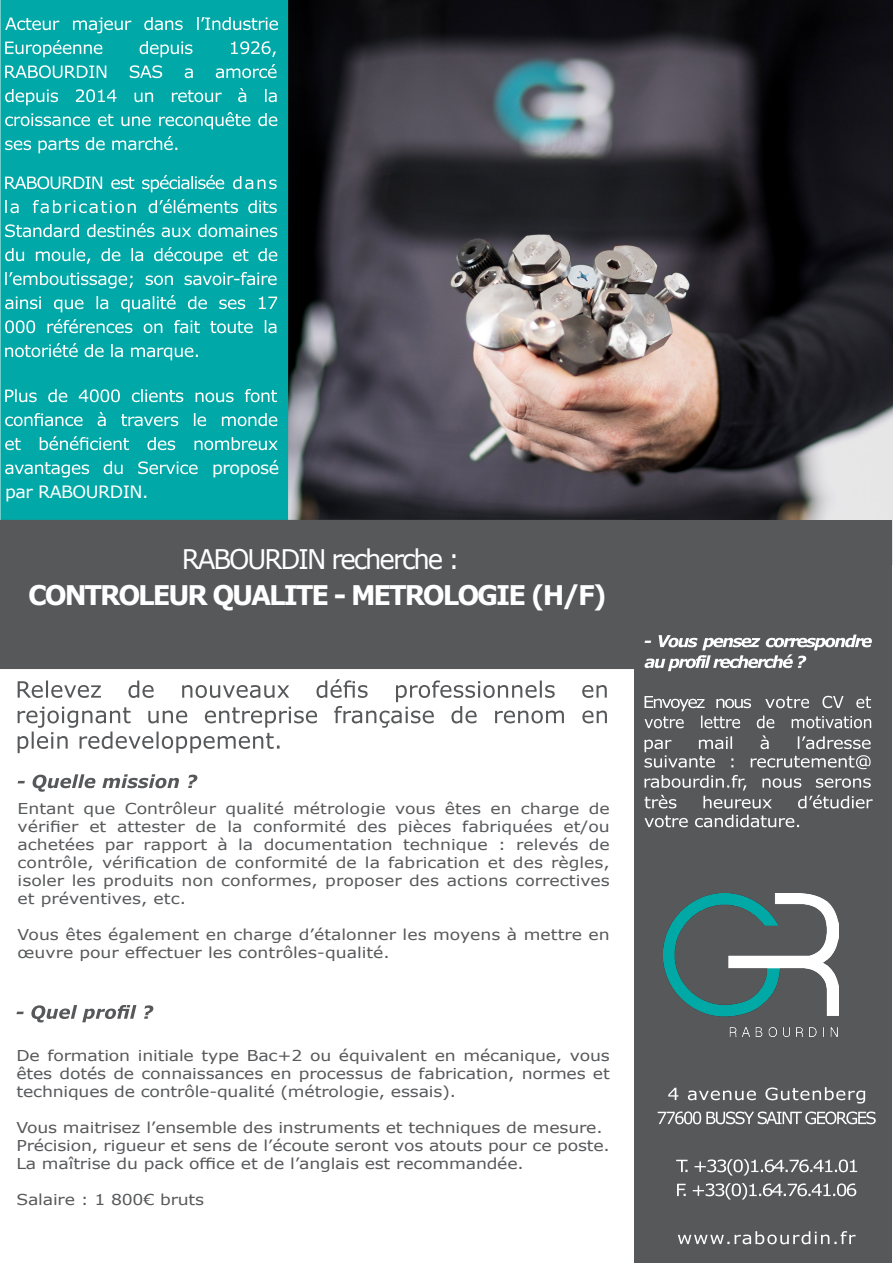
<style>
.page{position:relative;width:893px;height:1263px;background:#fff}
.page>*{position:absolute;margin:0;border:0;box-sizing:border-box;transform-origin:0 0}
.t1{font:700 27px "Verdana";letter-spacing:-.08em;color:#fff;scale:.96 1}
.t2{font:27px "Verdana";letter-spacing:-.08em;color:#fff;scale:.96 1}
.t3{font:16.95px "Verdana";letter-spacing:-.03em;color:#fff}
.t4{font:15px/18px "Verdana";letter-spacing:-.01em;color:#57585a;text-align:justify;scale:1.15 1}
</style>
<div class="page">
<img style="left:288px;top:0;width:605px;height:564px">
<div style="left:1px;top:1px;width:286px;height:553px;background:#00a9a7"></div>
<div style="left:0;top:0;width:288px;height:555px;border:2px solid #00a9a7"></div>
<div style="left:1px;top:521px;width:633px;height:147px;background:#57585a"></div>
<div style="left:0;top:520px;width:635px;height:149px;border:2px solid #57585a"></div>
<svg style="left:18px;top:774px;width:179px;height:18px"></svg>
<svg style="left:16px;top:1005px;width:137px;height:17px"></svg>
<div style="left:634px;top:520px;width:258px;height:743px;background:#57585a"></div>
<svg style="left:668px;top:1087px;width:197px;height:16px"></svg>
<svg style="left:658px;top:1111px;width:218px;height:13px"></svg>
<svg style="left:676px;top:1159px;width:181px;height:16px"></svg>
<svg style="left:677px;top:1183px;width:179px;height:16px"></svg>
<svg style="left:678px;top:1231px;width:178px;height:13px"></svg>
<svg style="left:644px;top:634px;width:228px;height:37px"></svg>
<svg style="left:644px;top:696px;width:227px;height:32px"></svg>
<svg style="left:644px;top:735px;width:227px;height:34px"></svg>
<svg style="left:644px;top:775px;width:229px;height:33px"></svg>
<svg style="left:644px;top:814px;width:155px;height:13px"></svg>
<img style="left:663px;top:893px;width:176px;height:143px">
<svg style="left:18px;top:679px;width:589px;height:74px"></svg>
<svg style="left:5px;top:17px;width:273px;height:16px"></svg>
<svg style="left:5px;top:40px;width:271px;height:17px"></svg>
<svg style="left:5px;top:64px;width:272px;height:14px"></svg>
<svg style="left:5px;top:88px;width:272px;height:17px"></svg>
<svg style="left:5px;top:112px;width:272px;height:17px"></svg>
<svg style="left:5px;top:136px;width:172px;height:17px"></svg>
<svg style="left:5px;top:175px;width:272px;height:17px"></svg>
<svg style="left:5px;top:199px;width:272px;height:14px"></svg>
<svg style="left:5px;top:223px;width:272px;height:14px"></svg>
<svg style="left:5px;top:247px;width:272px;height:17px"></svg>
<svg style="left:5px;top:272px;width:272px;height:16px"></svg>
<svg style="left:5px;top:295px;width:272px;height:17px"></svg>
<svg style="left:5px;top:319px;width:271px;height:14px"></svg>
<svg style="left:5px;top:343px;width:193px;height:17px"></svg>
<svg style="left:5px;top:389px;width:272px;height:13px"></svg>
<svg style="left:5px;top:412px;width:272px;height:14px"></svg>
<svg style="left:5px;top:436px;width:273px;height:14px"></svg>
<svg style="left:5px;top:461px;width:193px;height:16px"></svg>
<p class="t3" style="left:5px;top:480px;width:145px">par RABOURDIN.</p>
<p class="t3" style="left:212px;top:456px;width:68px">proposé</p>
<p class="t2" style="left:182px;top:541px;width:291px">RABOURDIN recherche :</p>
<p class="t1" style="left:28px;top:576px;width:605px">CONTROLEUR QUALITE - METROLOGIE (H/F)</p>
<p class="t4" style="left:18px;top:799px;width:516px">Entant que Contrôleur qualité métrologie vous êtes en charge de vérifier et attester de la conformité des pièces fabriquées et/ou achetées par rapport à la documentation technique : relevés de contrôle, vérification de conformité de la fabrication et des règles, isoler les produits non conformes, proposer des actions correctives et préventives, etc.</p>
<p class="t4" style="left:18px;top:925px;width:516px">Vous êtes également en charge d’étalonner les moyens à mettre en œuvre pour effectuer les contrôles-qualité.</p>
<p class="t4" style="left:16px;top:1046px;width:517px">De formation initiale type Bac+2 ou équivalent en mécanique, vous êtes dotés de connaissances en processus de fabrication, normes et techniques de contrôle-qualité (métrologie, essais).</p>
<p class="t4" style="left:16px;top:1118px;width:511px">Vous maitrisez l’ensemble des instruments et techniques de mesure.</p>
<p class="t4" style="left:16px;top:1136px;width:517px">Précision, rigueur et sens de l’écoute seront vos atouts pour ce poste.</p>
<p class="t4" style="left:16px;top:1154px;width:443px">La maîtrise du pack office et de l’anglais est recommandée.</p>
<p class="t4" style="left:16px;top:1190px;width:165px">Salaire : 1 800€ bruts</p>
</div>
